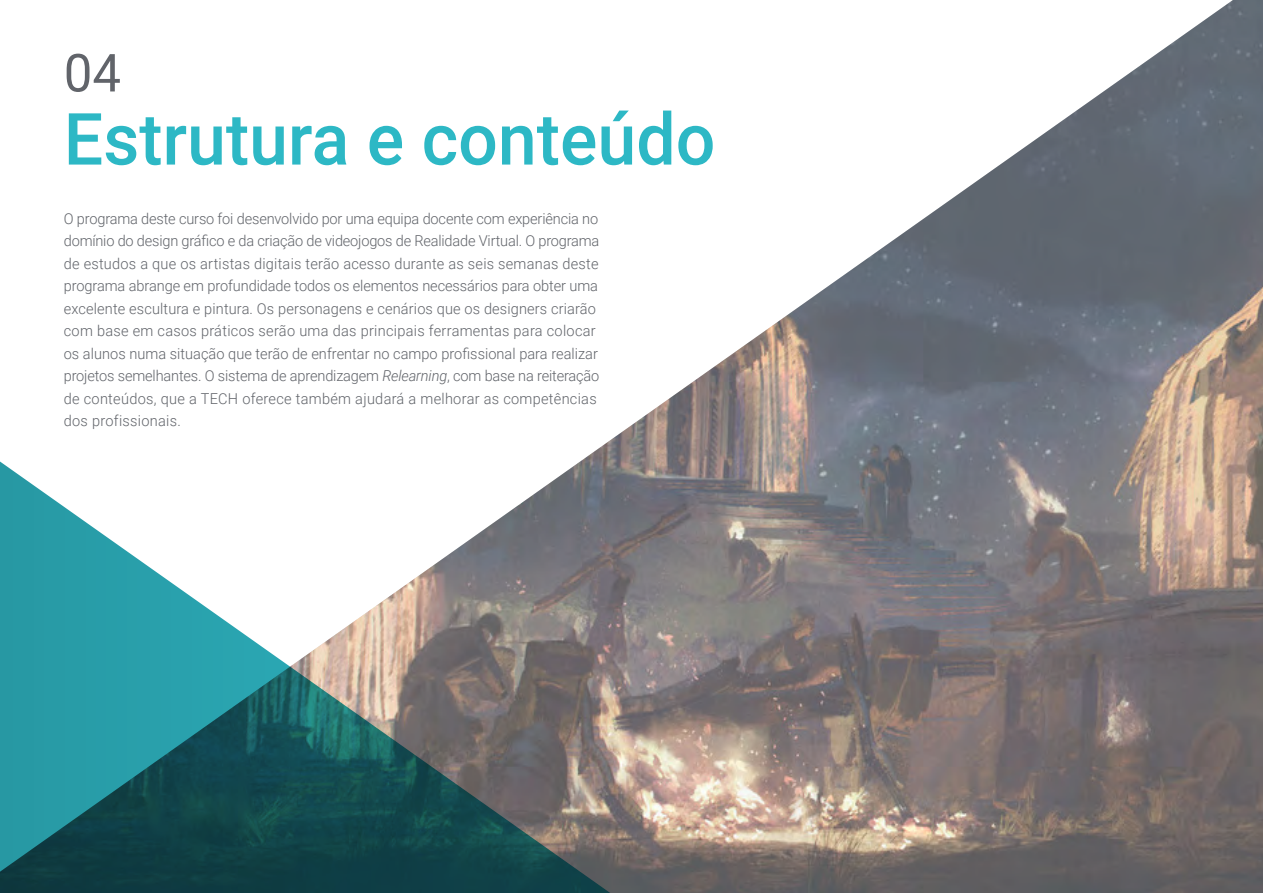
<style>
.page{position:relative;width:1263px;height:893px;background:#fff}
.page>*{position:absolute;margin:0;border:0;box-sizing:border-box;transform-origin:0 0}
.t1{font:500 72px "Roboto";color:#2db8c5}
.t2{font:52.5px "Roboto";color:#61646a}
.t3{font:300 15px/22.5px "Roboto";letter-spacing:.005em;color:#61646a}
.s1{font-style:italic}
</style>
<div class="page">
<img style="left:602px;top:0;width:661px;height:893px">
<svg style="left:0;top:446px;width:640px;height:447px"></svg>
<h2 class="t2" style="left:64px;top:36px;width:59px">04</h2>
<h1 class="t1" style="left:64px;top:89px;width:653px">Estrutura e conteúdo</h1>
<p class="t3" style="left:64px;top:207px;width:537px">O programa deste curso foi desenvolvido por uma equipa docente com experiência no domínio do design gráfico e da criação de videojogos de Realidade Virtual. O programa de estudos a que os artistas digitais terão acesso durante as seis semanas deste programa abrange em profundidade todos os elementos necessários para obter uma excelente escultura e pintura. Os personagens e cenários que os designers criarão com base em casos práticos serão uma das principais ferramentas para colocar os alunos numa situação que terão de enfrentar no campo profissional para realizar projetos semelhantes. O sistema de aprendizagem <span class="s1">Relearning</span>, com base na reiteração de conteúdos, que a TECH oferece também ajudará a melhorar as competências dos profissionais.</p>
</div>
